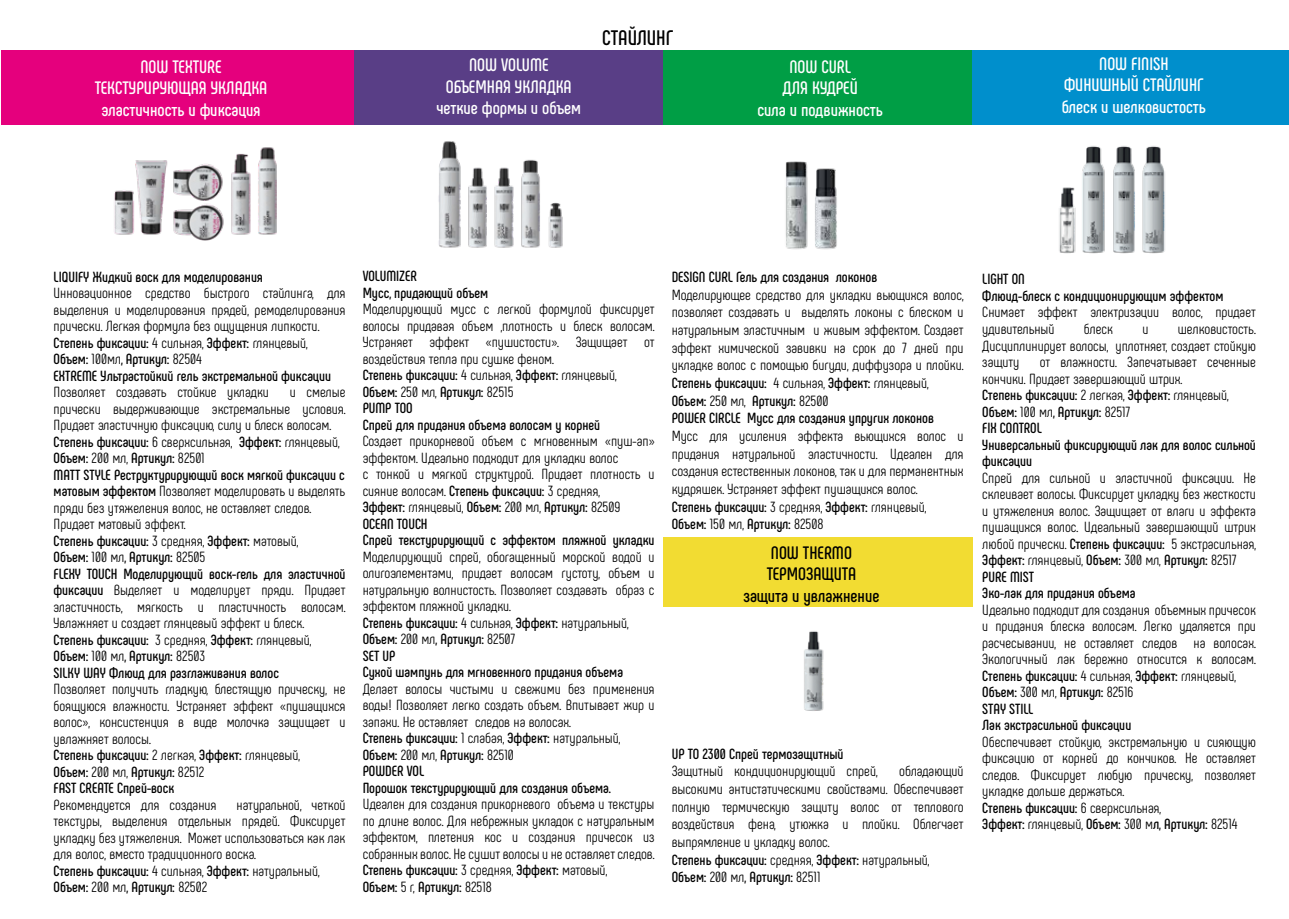
<style>
.page{position:relative;width:1289px;height:919px;background:#fff}
.page>*{position:absolute;margin:0;border:0;box-sizing:border-box;transform-origin:0 0}
.t1{font:700 21px "Phenomena";letter-spacing:-.005em;color:#000}
.t2{font:700 18px/21.6px "Phenomena";color:#fff;text-align:center}
.t3{font:700 18px/21.6px "Phenomena";color:#000;text-align:center}
.t4{font:14.7px/16.5px "Phenomena";letter-spacing:-.005em;color:#000}
.t5{font:700 14.7px/16.5px "Phenomena";color:#000}
.s1{font-weight:700}
.s2{font-weight:400}
</style>
<div class="page">
<div style="left:1px;top:50px;width:353px;height:74px;background:#e5007d"></div>
<div style="left:354px;top:50px;width:313px;height:74px;background:#593e86"></div>
<div style="left:663px;top:50px;width:309px;height:74px;background:#009e45"></div>
<div style="left:663px;top:537px;width:309px;height:70px;background:#f2dc32"></div>
<div style="left:972px;top:50px;width:316px;height:74px;background:#008fcc"></div>
<img style="left:114px;top:147px;width:163px;height:94px">
<img style="left:438px;top:141px;width:125px;height:107px">
<img style="left:785px;top:161px;width:52px;height:89px">
<img style="left:804px;top:631px;width:20px;height:80px">
<img style="left:1059px;top:146px;width:106px;height:108px">
<h1 class="t1" style="left:602px;top:25px;width:72px">СТАЙЛИНГ</h1>
<p class="t2" style="left:95px;top:56px;width:174px">NOW TEXTURE<br>ТЕКСТУРИРУЮЩАЯ УКЛАДКА эластичность и фиксация</p>
<p class="t2" style="left:436px;top:54px;width:146px">NOW VOLUME<br>ОБЪЕМНАЯ УКЛАДКА четкие формы и объем</p>
<p class="t2" style="left:757px;top:56px;width:127px">NOW CURL<br>ДЛЯ КУДРЕЙ<br>сила и подвижность</p>
<p class="t2" style="left:1061px;top:53px;width:146px">NOW FINISH<br>ФИНИШНЫЙ СТАЙЛИНГ блеск и шелковистость</p>
<p class="t5" style="left:54px;top:268px;width:211px">LIQUIFY Жидкий воск для моделирования</p>
<p class="t4" style="left:54px;top:285px;width:293px">Инновационное средство быстрого стайлинга, для выделения и моделирования прядей, ремоделирования прически. Легкая формула без ощущения липкости.<br><span class="s1">Степень фиксации:</span> 4 сильная, <span class="s1">Эффект:</span> глянцевый, <span class="s1">Объем:</span> 100мл<span class="s1">, Артикул:</span> 82504<br><span class="s1">EXTREME Ультрастойкий гель экстремальной фиксации</span></p>
<p class="t4" style="left:54px;top:384px;width:217px">Позволяет создавать стойкие укладки</p>
<p class="t4" style="left:54px;top:384px;width:293px;text-indent:236px">и смелые прически выдерживающие экстремальные условия.<br>Придает эластичную фиксацию, силу и блеск волосам.<br><span class="s1">Степень фиксации:</span> 6 сверхсильная, <span class="s1">Эффект:</span> глянцевый, <span class="s1">Объем:</span> 200 мл, <span class="s1">Артикул:</span> 82501<br><span class="s1">MATT STYLE Реструктурирующий воск мягкой фиксации с матовым эффектом</span> Позволяет моделировать и выделять пряди без утяжеления волос, не оставляет следов.<br>Придает матовый эффект.<br><span class="s1">Степень фиксации:</span> 3 средняя, <span class="s1">Эффект:</span> матовый,<br><span class="s1">Объем:</span> 100 мл<span class="s1">, Артикул:</span> 82505<br><span class="s1">FLEXY TOUCH Моделирующий воск-гель для эластичной фиксации</span> Выделяет и моделирует пряди. Придает эластичность, мягкость и пластичность волосам.<br>Увлажняет и создает глянцевый эффект и блеск.<br><span class="s1">Степень фиксации:</span> 3 средняя, <span class="s1">Эффект:</span> глянцевый, <span class="s1">Объем:</span> 100 мл<span class="s1">, Артикул:</span> 82503<br><span class="s1">SILKY WAY Флюид для разглаживания волос</span></p>
<p class="t4" style="left:54px;top:681px;width:293px">Позволяет получить гладкую, блестящую прическу, не боящуюся влажности. Устраняет эффект «пушащихся волос», консистенция в виде молочка защищает и увлажняет волосы.<br><span class="s1">Степень фиксации:</span> 2 легкая, <span class="s1">Эффект:</span> глянцевый,<br><span class="s1">Объем:</span> 200 мл, <span class="s1">Артикул:</span> 82512<br><span class="s1">FAST CREATE Спрей-воск</span></p>
<p class="t4" style="left:54px;top:796px;width:164px">Рекомендуется для создания</p>
<p class="t4" style="left:54px;top:796px;width:293px;text-indent:183px">натуральной, четкой текстуры, выделения отдельных прядей. Фиксирует укладку без утяжеления. Может использоваться как лак для волос, вместо традиционного воска.<br><span class="s1">Степень фиксации:</span> 4 сильная, <span class="s1">Эффект:</span> натуральный, <span class="s1">Объем:</span> 200 мл<span class="s1">, Артикул:</span> 82502</p>
<p class="t5" style="left:363px;top:267px;width:127px">VOLUMIZER<br>Мусс, придающий объем</p>
<p class="t4" style="left:363px;top:300px;width:293px">Моделирующий мусс с легкой формулой фиксирует волосы придавая объем ,плотность и блеск волосам.<br>Устраняет эффект «пушистости». Защищает от воздействия тепла при сушке феном.<br><span class="s1">Степень фиксации:</span> 4 сильная, <span class="s1">Эффект:</span> глянцевый, <span class="s1">Объем:</span> 250 мл, <span class="s1">Артикул:</span> 82515<br><span class="s1">PUMP TOO<br>Спрей для придания объема волосам у корней</span></p>
<p class="t4" style="left:363px;top:432px;width:293px">Создает прикорневой объем с мгновенным «пуш-ап» эффектом. Идеально подходит для укладки волос<br>с тонкой и мягкой структурой. Придает плотность и сияние волосам. <span class="s1">Степень фиксации:</span> 3 средняя,<br><span class="s1">Эффект:</span> глянцевый, <span class="s1">Объем:</span> 200 мл, <span class="s1">Артикул:</span> 82509<br><span class="s1">OCEAN TOUCH<br>Спрей текстурирующий с эффектом пляжной укладки</span></p>
<p class="t4" style="left:363px;top:548px;width:293px">Моделирующий спрей, обогащенный морской водой и олигоэлементами, придает волосам густоту, объем и натуральную волнистость. Позволяет создавать образ с эффектом пляжной укладки.<br><span class="s1">Степень фиксации:</span> 4 сильная, <span class="s1">Эффект:</span> натуральный, <span class="s1">Объем:</span> 200 мл<span class="s1">, Артикул:</span> 82507<br><span class="s1">SET UP<br>Сухой шампунь для мгновенного придания объема</span></p>
<p class="t4" style="left:363px;top:680px;width:293px">Делает волосы чистыми и свежими без применения воды! Позволяет легко создать объем. Впитывает жир и запахи. Не оставляет следов на волосах.<br><span class="s1">Степень фиксации:</span> 1 слабая, <span class="s1">Эффект:</span> натуральный, <span class="s1">Объем:</span> 200 мл, <span class="s1">Артикул:</span> 82510<br><span class="s1">POWDER VOL<br>Порошок текстурирующий для создания объема.</span></p>
<p class="t4" style="left:363px;top:795px;width:293px">Идеален для создания прикорневого объема и текстуры по длине волос. Для небрежных укладок с натуральным эффектом, плетения кос и создания причесок из собранных волос. Не сушит волосы и не оставляет следов.<br><span class="s1">Степень фиксации:</span> 3 средняя, <span class="s1">Эффект:</span> матовый,<br><span class="s1">Объем:</span> 5 г, <span class="s1">Артикул:</span> 82518</p>
<p class="t5" style="left:671px;top:269px;width:207px">DESIGN CURL Гель для создания локонов</p>
<p class="t4" style="left:671px;top:286px;width:293px;line-height:17.7px">Моделирующее средство для укладки вьющихся волос, позволяет создавать и выделять локоны с блеском и натуральным эластичным и живым эффектом. Создает эффект химической завивки на срок до 7 дней при укладке волос с помощью бигуди, диффузора и плойки.<br><span class="s1">Степень фиксации:</span> 4 сильная, <span class="s1">Эффект:</span> глянцевый, <span class="s1">Объем:</span> 250 мл, <span class="s1">Артикул:</span> 82500<br><span class="s1">POWER CIRCLE Мусс для создания упругих локонов</span></p>
<p class="t4" style="left:671px;top:427px;width:293px;line-height:17.7px">Мусс для усиления эффекта вьющихся волос и придания натуральной эластичности. Идеален для создания естественных локонов, так и для перманентных кудряшек. Устраняет эффект пушащихся волос.<br><span class="s1">Cтепень фиксации:</span> 3 средняя, <span class="s1">Эффект:</span> глянцевый, <span class="s1">Объем:</span> 150 мл, <span class="s1">Артикул:</span> 82508</p>
<p class="t3" style="left:743px;top:541px;width:137px">NOW THERMO<br>ТЕРМОЗАЩИТА защита и увлажнение</p>
<p class="t5" style="left:671px;top:745px;width:173px">UP TO 2300 Спрей термозащитный</p>
<p class="t4" style="left:671px;top:762px;width:207px">Защитный кондиционирующий спрей,</p>
<p class="t4" style="left:671px;top:762px;width:293px;line-height:17.7px;text-indent:227px">обладающий высокими антистатическими свойствами. Обеспечивает полную термическую защиту волос от теплового воздействия фена, утюжка и плойки. Облегчает выпрямление и укладку волос.<br><span class="s1">Степень фиксации:</span> средняя, <span class="s1">Эффект:</span> натуральный, <span class="s1">Объем:</span> 200 мл<span class="s1">, Артикул:</span> 82511</p>
<p class="t5" style="left:982px;top:271px;width:243px">LIGHT ON<br>Флюид-блеск с кондиционирующим эффектом</p>
<p class="t4" style="left:982px;top:304px;width:275px">Снимает эффект электризации волос, придает удивительный</p>
<p class="t4" style="left:1083px;top:321px;width:31px">блеск</p>
<p class="t4" style="left:1142px;top:321px;width:8px">и</p>
<p class="t4" style="left:982px;top:321px;width:275px;text-align:justify;text-indent:195px">шелковистость.<br>Дисциплинирует волосы, уплотняет, создает стойкую защиту</p>
<p class="t5" style="left:982px;top:354px;width:275px;text-indent:58px"><span class="s2">от влажности. Запечатывает сеченные кончики. Придает завершающий штрих.<br></span>Степень фиксации: <span class="s2">2 легкая,</span> Эффект: <span class="s2">глянцевый,<br></span>Объем: <span class="s2">100 мл</span>, Артикул: <span class="s2">82517<br></span>FIX CONTROL<br>Универсальный фиксирующий лак для волос сильной фиксации</p>
<p class="t4" style="left:982px;top:469px;width:275px">Спрей для сильной и эластичной фиксации. Не склеивает волосы. Фиксирует укладку без жесткости и утяжеления волос. Защищает от влаги и эффекта пушащихся волос. Идеальный завершающий штрих любой прически. <span class="s1">Степень фиксации:</span> 5 экстрасильная, <span class="s1">Эффект:</span> глянцевый, <span class="s1">Объем:</span> 300 мл, <span class="s1">Артикул:</span> 82517<br><span class="s1">PURE MIST<br>Эко-лак для придания объема</span></p>
<p class="t4" style="left:982px;top:601px;width:275px">Идеально подходит для создания объемных причесок и придания блеска волосам. Легко удаляется при расчесывании, не оставляет следов на волосах.<br>Экологичный лак бережно относится к волосам.<br><span class="s1">Степень фиксации:</span> 4 сильная, <span class="s1">Эффект:</span> глянцевый, <span class="s1">Объем:</span> 300 мл, <span class="s1">Артикул:</span> 82516<br><span class="s1">STAY STILL<br>Лак экстрасильной фиксации</span></p>
<p class="t4" style="left:982px;top:733px;width:275px">Обеспечивает стойкую, экстремальную и сияющую фиксацию от корней до кончиков. Не оставляет следов. Фиксирует любую прическу, позволяет укладке дольше держаться.<br><span class="s1">Степень фиксации:</span> 6 сверхсильная,<br><span class="s1">Эффект:</span> глянцевый, <span class="s1">Объем:</span> 300 м<span class="s1">л, Артикул:</span> 82514</p>
</div>
